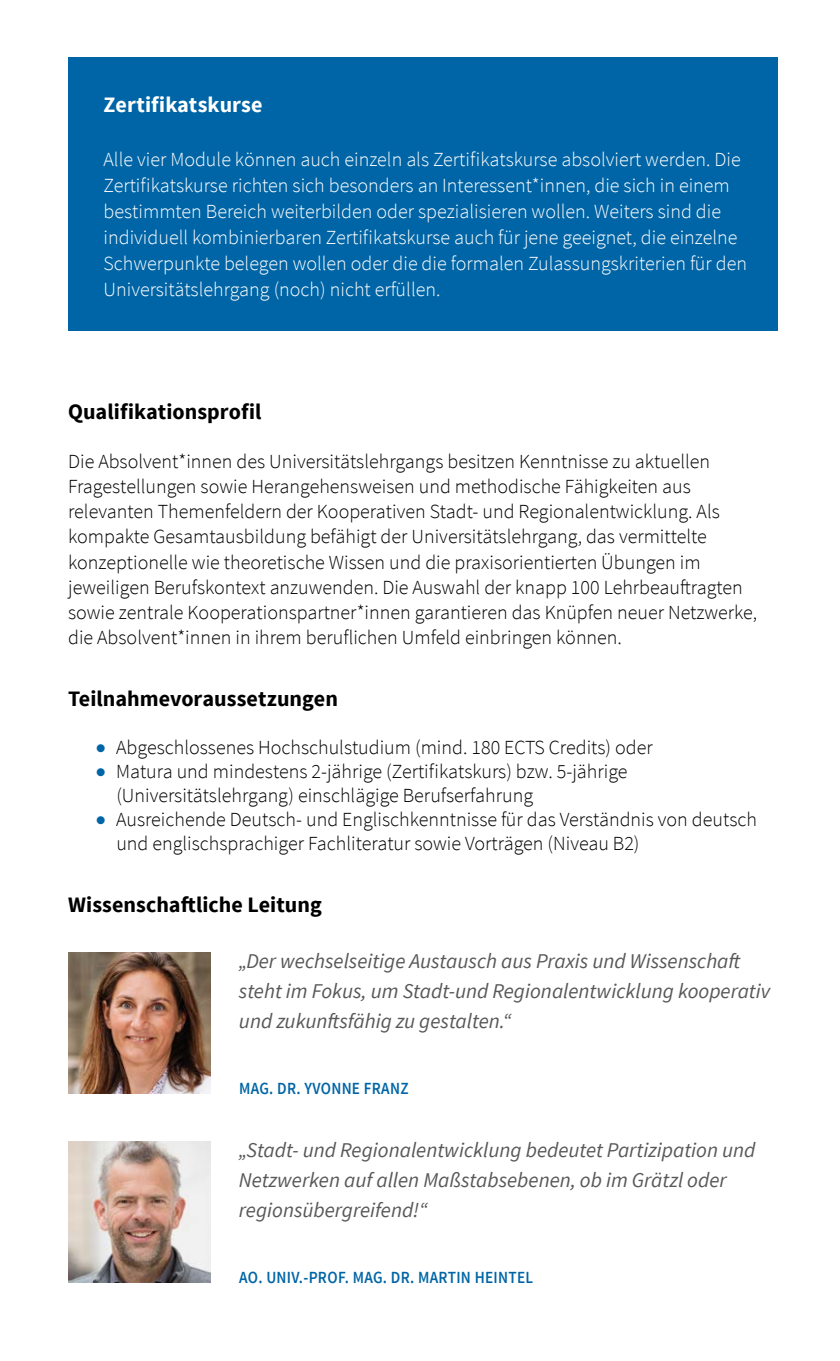
<style>
.page{position:relative;width:840px;height:1361px;background:#fff}
.page>*{position:absolute;margin:0;border:0;box-sizing:border-box;transform-origin:0 0}
.t1{font:700 22px "Source Sans Pro";color:#000}
.t2{font:700 22px "Source Sans Pro";letter-spacing:.005em;color:#fff}
.t3{font:italic 21px/30px "Source Sans Pro";color:#58585a}
.t4{font:300 20px/25px "Source Sans Pro";color:#000}
.t5{font:300 20px/26px "Source Sans Pro";color:#fff}
.t6{font:600 17px "Source Sans Pro";letter-spacing:.02em;color:#0065a6;scale:.9 1}
.s1{color:#0065a6}
</style>
<div class="page">
<div style="left:68px;top:57px;width:709px;height:273px;background:#0065a6"></div>
<img style="left:69px;top:1141px;width:141px;height:141px">
<img style="left:69px;top:952px;width:141px;height:142px">
<p class="t2" style="left:103px;top:90px;width:160px">Zertifikatskurse</p>
<p class="t5" style="left:103px;top:146px;width:644px">Alle vier Module können auch einzeln als Zertifikatskurse absolviert werden. Die Zertifikatskurse richten sich besonders an Interessent*innen, die sich in einem bestimmten Bereich weiterbilden oder spezialisieren wollen. Weiters sind die individuell kombinierbaren Zertifikatskurse auch für jene geeignet, die einzelne Schwerpunkte belegen wollen oder die die formalen Zulassungskriterien für den Universitätslehrgang (noch) nicht erfüllen.</p>
<p class="t1" style="left:68px;top:398px;width:195px">Qualifikationsprofil</p>
<p class="t4" style="left:68px;top:449px;width:690px">Die Absolvent*innen des Universitätslehrgangs besitzen Kenntnisse zu aktuellen Fragestellungen sowie Herangehensweisen und methodische Fähigkeiten aus relevanten Themenfeldern der Kooperativen Stadt- und Regionalentwicklung. Als kompakte Gesamtausbildung befähigt der Universitätslehrgang, das vermittelte konzeptionelle wie theoretische Wissen und die praxisorientierten Übungen im jeweiligen Berufskontext anzuwenden. Die Auswahl der knapp 100 Lehrbeauftragten sowie zentrale Kooperationspartner*innen garantieren das Knüpfen neuer Netzwerke, die Absolvent*innen in ihrem beruflichen Umfeld einbringen können.</p>
<p class="t1" style="left:68px;top:684px;width:271px">Teilnahmevoraussetzungen</p>
<p class="t4" style="left:96px;top:734px;width:557px"><span class="s1">●</span> Abgeschlossenes Hochschulstudium (mind. 180 ECTS Credits) oder</p>
<p class="t4" style="left:116px;top:759px;width:512px;line-height:24px;text-indent:-20px"><span class="s1">●</span> Matura und mindestens 2-jährige (Zertifikatskurs) bzw. 5-jährige (Universitätslehrgang) einschlägige Berufserfahrung</p>
<p class="t4" style="left:116px;top:807px;width:641px;line-height:24px;text-indent:-20px"><span class="s1">●</span> Ausreichende Deutsch- und Englischkenntnisse für das Verständnis von deutsch und englischsprachiger Fachliteratur sowie Vorträgen (Niveau B2)</p>
<p class="t1" style="left:68px;top:890px;width:255px">Wissenschaftliche Leitung</p>
<p class="t3" style="left:239px;top:946px;width:532px">„Der wechselseitige Austausch aus Praxis und Wissenschaft steht im Fokus, um Stadt-und Regionalentwicklung kooperativ und zukunftsfähig zu gestalten.“</p>
<p class="t6" style="left:239px;top:1077px;width:190px">MAG. DR. YVONNE FRANZ</p>
<p class="t3" style="left:239px;top:1135px;width:518px">„Stadt- und Regionalentwicklung bedeutet Partizipation und<br>Netzwerken auf allen Maßstabsebenen, ob im Grätzl oder regionsübergreifend!“</p>
<p class="t6" style="left:239px;top:1266px;width:328px">AO. UNIV.-PROF. MAG. DR. MARTIN HEINTEL</p>
</div>
